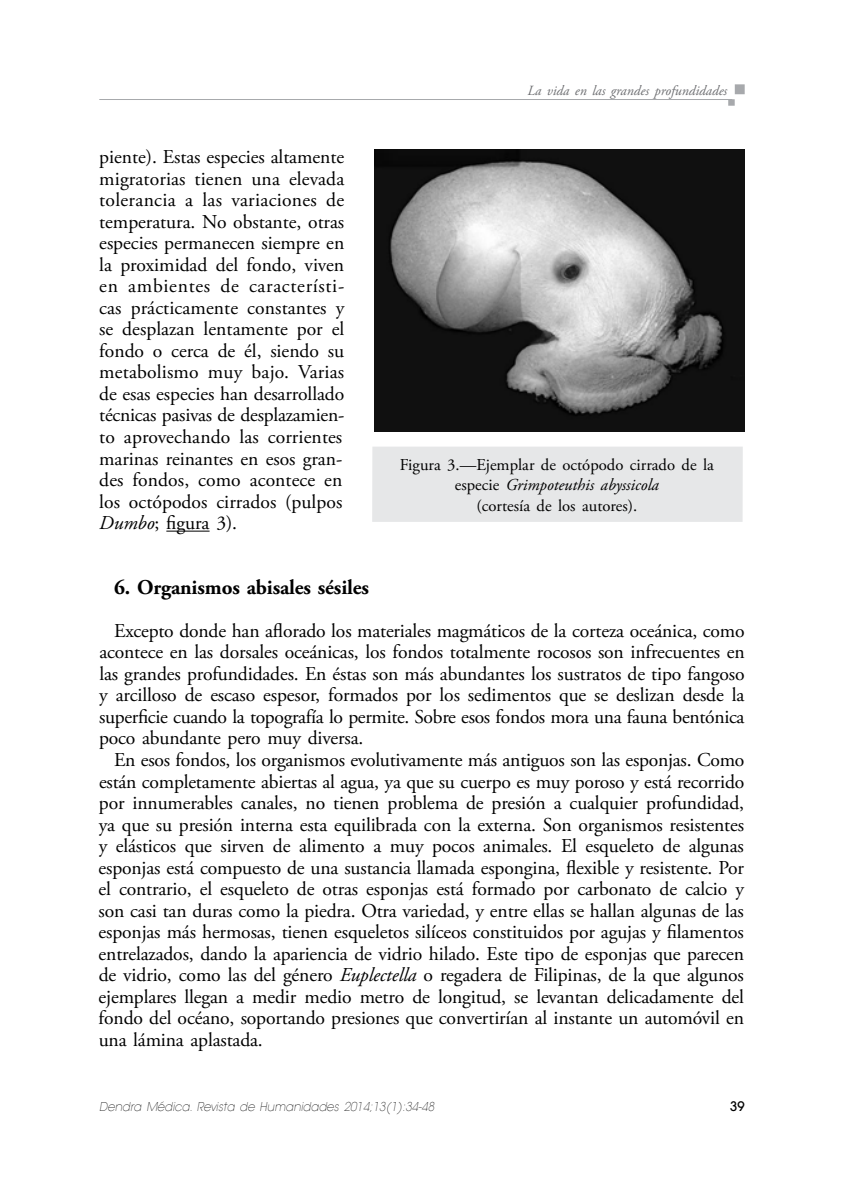
<style>
.page{position:relative;width:844px;height:1191px;background:#fff}
.page>*{position:absolute;margin:0;border:0;box-sizing:border-box;transform-origin:0 0}
.t1{font:700 21px "Adobe Garamond Pro";letter-spacing:-.005em;color:#000}
.t2{font:19.6px/21.5px "Adobe Garamond Pro";letter-spacing:-.01em;color:#000;text-align:justify}
.t3{font:16.62px/20.5px "Adobe Garamond Pro";color:#000;text-align:center}
.t4{font:italic 14px "Adobe Garamond Pro";color:#6d6e71}
.t5{font:500 13.12px "Avant Garde LT";color:#000}
.t6{font:italic 200 12.25px "Avant Garde LT";color:#000;scale:.95 1}
.s1{font-style:italic}
</style>
<div class="page">
<div style="left:734px;top:84px;width:10px;height:10px;background:#a7a9ac;border:2px solid #a7a9ac"></div>
<svg style="left:728px;top:99px;width:6px;height:7px"></svg>
<hr style="left:99px;top:99px;width:633px;height:1px;background:#a7a9ac">
<hr style="left:166px;top:530px;width:43px;height:1px;background:#000">
<div style="left:373px;top:447px;width:368px;height:74px;background:#e6e7e8"></div>
<div style="left:372px;top:446px;width:370px;height:76px;border:2px solid #e6e7e8"></div>
<img style="left:374px;top:149px;width:370px;height:282px">
<p class="t2" style="left:99px;top:147px;width:246px">piente). Estas especies altamente migratorias tienen una elevada tolerancia a las variaciones de temperatura. No obstante, otras especies permanecen siempre en la proximidad del fondo, viven en ambientes de característi&shy;cas prácticamente constantes y se desplazan lentamente por el fondo o cerca de él, siendo su metabolismo muy bajo. Varias de esas especies han desarrollado técnicas pasivas de desplazamien&shy;to aprovechando las corrientes marinas reinantes en esos gran&shy;des fondos, como acontece en los octópodos cirrados (pulpos <span class="s1">Dumbo</span>; figura 3).</p>
<p class="t4" style="left:527px;top:82px;width:201px">La vida en las grandes profundidades</p>
<p class="t3" style="left:400px;top:455px;width:315px">Figura 3.—Ejemplar de octópodo cirrado de la especie <span class="s1">Grimpoteuthis abyssicola<br></span>(cortesía de los autores).</p>
<p class="t1" style="left:114px;top:575px;width:256px">6. Organismos abisales sésiles</p>
<p class="t2" style="left:99px;top:620px;width:647px;text-indent:15px">Excepto donde han aflorado los materiales magmáticos de la corteza oceánica, como acontece en las dorsales oceánicas, los fondos totalmente rocosos son infrecuentes en las grandes profundidades. En éstas son más abundantes los sustratos de tipo fangoso y arcilloso de escaso espesor, formados por los sedimentos que se deslizan desde la superficie cuando la topografía lo permite. Sobre esos fondos mora una fauna bentónica poco abundante pero muy diversa.</p>
<p class="t2" style="left:98px;top:749px;width:647px;text-indent:15px">En esos fondos, los organismos evolutivamente más antiguos son las esponjas. Como están completamente abiertas al agua, ya que su cuerpo es muy poroso y está recorrido por innumerables canales, no tienen problema de presión a cualquier profundidad, ya que su presión interna esta equilibrada con la externa. Son organismos resistentes y elásticos que sirven de alimento a muy pocos animales. El esqueleto de algunas esponjas está compuesto de una sustancia llamada espongina, flexible y resistente. Por el contrario, el esqueleto de otras esponjas está formado por carbonato de calcio y son casi tan duras como la piedra. Otra variedad, y entre ellas se hallan algunas de las esponjas más hermosas, tienen esqueletos silíceos constituidos por agujas y filamentos entrelazados, dando la apariencia de vidrio hilado. Este tipo de esponjas que parecen de vidrio, como las del género <span class="s1">Euplectella</span> o regadera de Filipinas, de la que algunos ejemplares llegan a medir medio metro de longitud, se levantan delicadamente del fondo del océano, soportando presiones que convertirían al instante un automóvil en una lámina aplastada.</p>
<p class="t6" style="left:99px;top:1099px;width:354px">Dendra Médica. Revista de Humanidades 2014;13(1):34-48</p>
<p class="t5" style="left:730px;top:1098px;width:16px">39</p>
</div>
